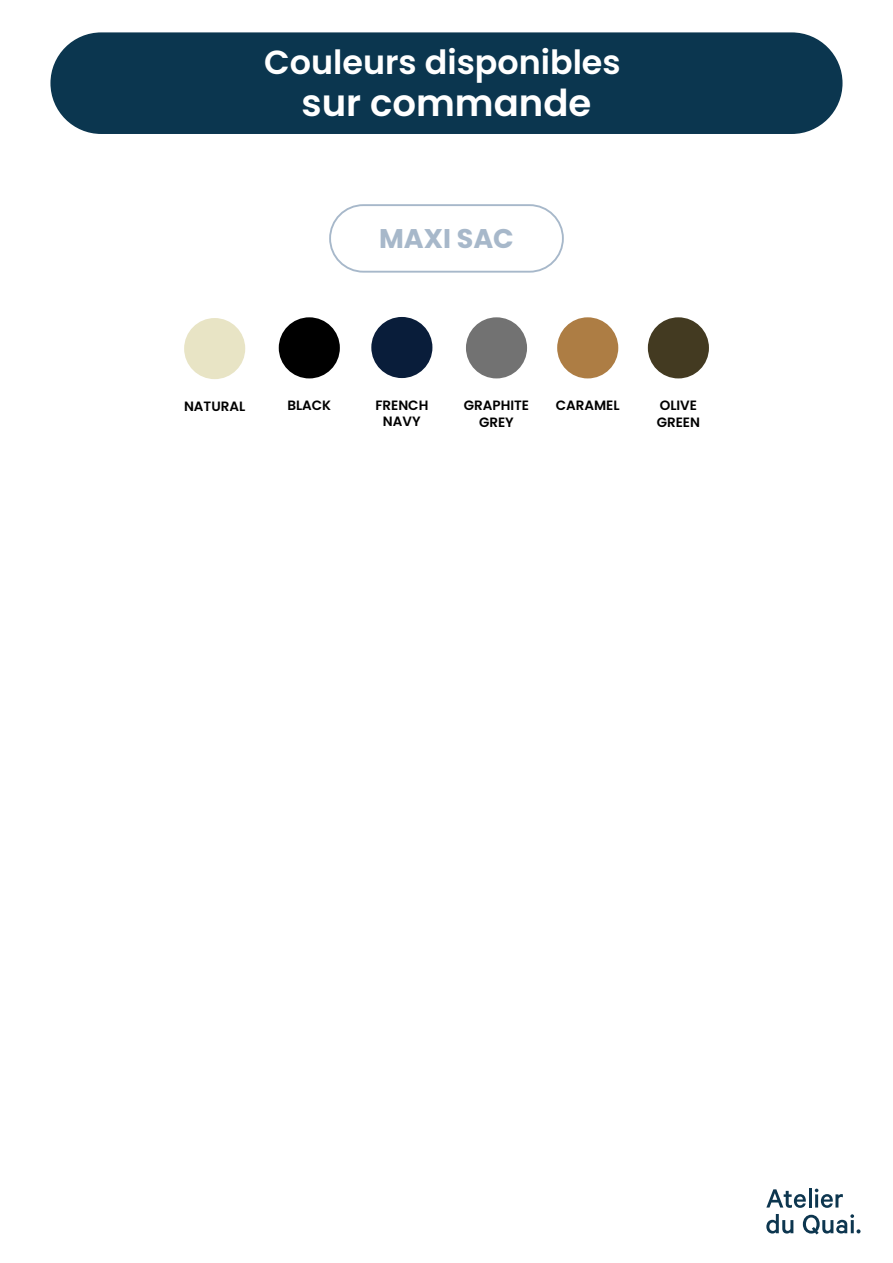
<style>
.page{position:relative;width:893px;height:1263px;background:#fff}
.page>*{position:absolute;margin:0;border:0;box-sizing:border-box;transform-origin:0 0}
.t1{font:600 37.05px "Poppins";color:#fff}
.t2{font:600 33.3px "Poppins";color:#fff}
.t3{font:700 27px "Poppins";color:#a7b8ca}
.t4{font:600 13.5px/16.5px "Poppins";color:#000;text-align:center}
</style>
<div class="page">
<div style="left:50px;top:32px;width:792px;height:102px;background:#0b364f;border-radius:51px"></div>
<div style="left:329px;top:204px;width:235px;height:69px;border:2px solid #a7b8ca;border-radius:33px"></div>
<div style="left:279px;top:317px;width:61px;height:61px;background:#000;border-radius:50%"></div>
<div style="left:466px;top:317px;width:61px;height:61px;background:#727272;border-radius:50%"></div>
<div style="left:557px;top:317px;width:61px;height:61px;background:#ad7d44;border-radius:50%"></div>
<div style="left:648px;top:317px;width:61px;height:61px;background:#433a21;border-radius:50%"></div>
<div style="left:371px;top:317px;width:61px;height:61px;background:#091d3a;border-radius:50%"></div>
<div style="left:184px;top:318px;width:61px;height:61px;background:#e8e4c5;border-radius:50%"></div>
<svg style="left:766px;top:1189px;width:40px;height:19px"></svg>
<hr style="left:808px;top:1188px;width:3px;height:19px;background:#0d364f">
<svg style="left:815px;top:1188px;width:28px;height:20px"></svg>
<svg style="left:766px;top:1214px;width:27px;height:19px"></svg>
<svg style="left:803px;top:1214px;width:57px;height:20px"></svg>
<h2 class="t2" style="left:264px;top:43px;width:358px">Couleurs disponibles</h2>
<h1 class="t1" style="left:302px;top:81px;width:291px">sur commande</h1>
<h3 class="t3" style="left:379px;top:223px;width:136px">MAXI SAC</h3>
<p class="t4" style="left:184px;top:398px;width:63px">NATURAL</p>
<p class="t4" style="left:375px;top:397px;width:54px">FRENCH<br>NAVY</p>
<p class="t4" style="left:287px;top:397px;width:45px">BLACK</p>
<p class="t4" style="left:464px;top:397px;width:67px">GRAPHITE<br>GREY</p>
<p class="t4" style="left:556px;top:397px;width:65px">CARAMEL</p>
<p class="t4" style="left:657px;top:397px;width:45px;text-align:left">OLIVE<br>GREEN</p>
</div>
